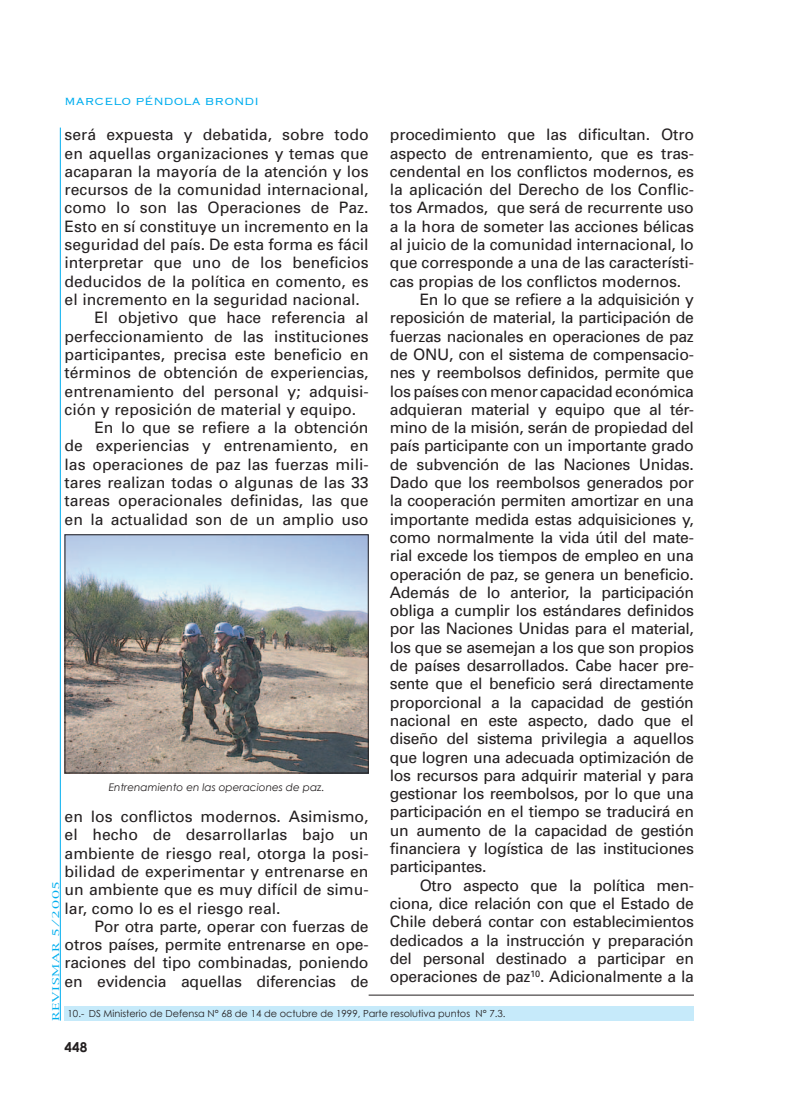
<style>
.page{position:relative;width:806px;height:1119px;background:#fff}
.page>*{position:absolute;margin:0;border:0;box-sizing:border-box;transform-origin:0 0}
.t1{font:15.75px/18.3px "Univers";letter-spacing:-.02em;color:#231f20;text-align:justify}
.t2{font:15.75px "Univers";color:#231f20}
.t3{font:300 13.5px "Copperplate";color:#00aeef}
.t4{font:700 13.5px "Century Gothic";color:#231f20}
.t5{font:italic 10.5px "Century Gothic";color:#231f20}
.t6{font:9.75px "Century Gothic";color:#231f20}
.t7{font:9px "New York";letter-spacing:.05em;color:#00aeef;scale:1.5 1}
</style>
<div class="page">
<hr style="left:60px;top:128px;width:1px;height:892px;background:#00aeef">
<div style="left:65px;top:1006px;width:629px;height:14px;background:#c6eafa"></div>
<hr style="left:369px;top:995px;width:325px;height:1px;background:#231f20">
<img style="left:67px;top:536px;width:300px;height:235px">
<div style="left:65px;top:534px;width:304px;height:239px;border:1px solid #231f20"></div>
<p class="t3" style="left:65px;top:93px;width:196px">MARCELO PÉNDOLA BRONDI</p>
<p class="t1" style="left:390px;top:126px;width:306px">procedimiento que las dificultan. Otro</p>
<p class="t1" style="left:390px;top:144px;width:306px">aspecto de entrenamiento, que es tras-</p>
<p class="t1" style="left:390px;top:162px;width:306px">cendental en los conflictos modernos, es</p>
<p class="t1" style="left:390px;top:181px;width:306px">la aplicación del Derecho de los Conflic-</p>
<p class="t1" style="left:390px;top:199px;width:306px">tos Armados, que será de recurrente uso</p>
<p class="t1" style="left:390px;top:217px;width:306px">a la hora de someter las acciones bélicas</p>
<p class="t1" style="left:390px;top:236px;width:305px">al juicio de la comunidad internacional, lo</p>
<p class="t1" style="left:390px;top:254px;width:306px">que corresponde a una de las característi-</p>
<p class="t1" style="left:390px;top:272px;width:293px">cas propias de los conflictos modernos.</p>
<p class="t1" style="left:420px;top:290px;width:276px">En lo que se refiere a la adquisición y</p>
<p class="t1" style="left:390px;top:309px;width:306px">reposición de material, la participación de</p>
<p class="t1" style="left:390px;top:327px;width:306px">fuerzas nacionales en operaciones de paz</p>
<p class="t1" style="left:390px;top:345px;width:306px">de ONU, con el sistema de compensacio-</p>
<p class="t1" style="left:390px;top:364px;width:305px">nes y reembolsos definidos, permite que</p>
<p class="t1" style="left:390px;top:382px;width:306px">los países con menor capacidad económica</p>
<p class="t1" style="left:390px;top:400px;width:306px">adquieran material y equipo que al tér-</p>
<p class="t1" style="left:390px;top:419px;width:306px">mino de la misión, serán de propiedad del</p>
<p class="t1" style="left:390px;top:437px;width:305px">país participante con un importante grado</p>
<p class="t1" style="left:390px;top:455px;width:305px">de subvención de las Naciones Unidas.</p>
<p class="t1" style="left:390px;top:473px;width:305px">Dado que los reembolsos generados por</p>
<p class="t1" style="left:390px;top:492px;width:305px">la cooperación permiten amortizar en una</p>
<p class="t1" style="left:390px;top:510px;width:306px">importante medida estas adquisiciones y,</p>
<p class="t1" style="left:390px;top:528px;width:306px">como normalmente la vida útil del mate-</p>
<p class="t1" style="left:390px;top:547px;width:306px">rial excede los tiempos de empleo en una</p>
<p class="t1" style="left:390px;top:565px;width:306px">operación de paz, se genera un beneficio.</p>
<p class="t1" style="left:390px;top:583px;width:306px">Además de lo anterior, la participación</p>
<p class="t1" style="left:390px;top:602px;width:306px">obliga a cumplir los estándares definidos</p>
<p class="t1" style="left:390px;top:620px;width:306px">por las Naciones Unidas para el material,</p>
<p class="t1" style="left:390px;top:638px;width:305px">los que se asemejan a los que son propios</p>
<p class="t1" style="left:390px;top:656px;width:306px">de países desarrollados. Cabe hacer pre-</p>
<p class="t1" style="left:390px;top:675px;width:305px">sente que el beneficio será directamente</p>
<p class="t1" style="left:390px;top:693px;width:306px">proporcional a la capacidad de gestión</p>
<p class="t1" style="left:390px;top:711px;width:306px">nacional en este aspecto, dado que el</p>
<p class="t1" style="left:390px;top:730px;width:306px">diseño del sistema privilegia a aquellos</p>
<p class="t1" style="left:390px;top:748px;width:305px">que logren una adecuada optimización de</p>
<p class="t1" style="left:390px;top:766px;width:306px">los recursos para adquirir material y para</p>
<p class="t1" style="left:390px;top:785px;width:306px">gestionar los reembolsos, por lo que una</p>
<p class="t1" style="left:390px;top:803px;width:306px">participación en el tiempo se traducirá en</p>
<p class="t1" style="left:390px;top:821px;width:306px">un aumento de la capacidad de gestión</p>
<p class="t1" style="left:390px;top:839px;width:306px">financiera y logística de las instituciones</p>
<p class="t1" style="left:390px;top:858px;width:98px">participantes.</p>
<p class="t1" style="left:420px;top:876px;width:276px">Otro aspecto que la política men-</p>
<p class="t1" style="left:390px;top:894px;width:306px">ciona, dice relación con que el Estado de</p>
<p class="t1" style="left:390px;top:913px;width:306px">Chile deberá contar con establecimientos</p>
<p class="t1" style="left:390px;top:931px;width:305px">dedicados a la instrucción y preparación</p>
<p class="t1" style="left:390px;top:949px;width:306px">del personal destinado a participar en</p>
<p class="t1" style="left:390px;top:968px;width:306px">operaciones de paz<sup>10</sup>. Adicionalmente a la</p>
<p class="t6" style="left:68px;top:1007px;width:439px">10.- DS Ministerio de Defensa N° 68 de 14 de octubre de 1999, Parte resolutiva puntos N° 7.3.</p>
<p class="t2" style="left:65px;top:126px;width:306px">será expuesta y debatida, sobre todo</p>
<p class="t2" style="left:65px;top:144px;width:306px">en aquellas organizaciones y temas que</p>
<p class="t2" style="left:65px;top:162px;width:305px">acaparan la mayoría de la atención y los</p>
<p class="t2" style="left:65px;top:180px;width:306px">recursos de la comunidad internacional,</p>
<p class="t2" style="left:65px;top:199px;width:306px">como lo son las Operaciones de Paz.</p>
<p class="t2" style="left:65px;top:217px;width:305px">Esto en sí constituye un incremento en la</p>
<p class="t2" style="left:65px;top:235px;width:306px">seguridad del país. De esta forma es fácil</p>
<p class="t2" style="left:65px;top:254px;width:306px">interpretar que uno de los beneficios</p>
<p class="t2" style="left:65px;top:272px;width:305px">deducidos de la política en comento, es</p>
<p class="t2" style="left:65px;top:290px;width:297px">el incremento en la seguridad nacional.</p>
<p class="t2" style="left:94px;top:309px;width:276px">El objetivo que hace referencia al</p>
<p class="t2" style="left:65px;top:327px;width:306px">perfeccionamiento de las instituciones</p>
<p class="t2" style="left:65px;top:345px;width:306px">participantes, precisa este beneficio en</p>
<p class="t2" style="left:65px;top:363px;width:306px">términos de obtención de experiencias,</p>
<p class="t2" style="left:65px;top:382px;width:306px">entrenamiento del personal y; adquisi-</p>
<p class="t2" style="left:65px;top:400px;width:293px">ción y reposición de material y equipo.</p>
<p class="t2" style="left:94px;top:418px;width:276px">En lo que se refiere a la obtención</p>
<p class="t2" style="left:65px;top:437px;width:306px">de experiencias y entrenamiento, en</p>
<p class="t2" style="left:65px;top:455px;width:306px">las operaciones de paz las fuerzas mili-</p>
<p class="t2" style="left:65px;top:473px;width:306px">tares realizan todas o algunas de las 33</p>
<p class="t2" style="left:65px;top:492px;width:306px">tareas operacionales definidas, las que</p>
<p class="t2" style="left:65px;top:510px;width:305px">en la actualidad son de un amplio uso</p>
<p class="t5" style="left:109px;top:780px;width:217px">Entrenamiento en las operaciones de paz.</p>
<p class="t1" style="left:65px;top:807px;width:306px">en los conflictos modernos. Asimismo, el hecho de desarrollarlas bajo un ambiente de riesgo real, otorga la posi&shy;bilidad de experimentar y entrenarse en un ambiente que es muy difícil de simu&shy;lar, como lo es el riesgo real.</p>
<p class="t1" style="left:65px;top:917px;width:306px;text-indent:30px">Por otra parte, operar con fuerzas de otros países, permite entrenarse en ope&shy;raciones del tipo combinadas, poniendo en evidencia aquellas diferencias de</p>
<p class="t7" style="left:50px;top:1021px;width:95px;rotate:-90deg">REVISMAR 5/2005</p>
<p class="t4" style="left:65px;top:1038px;width:24px">448</p>
</div>
